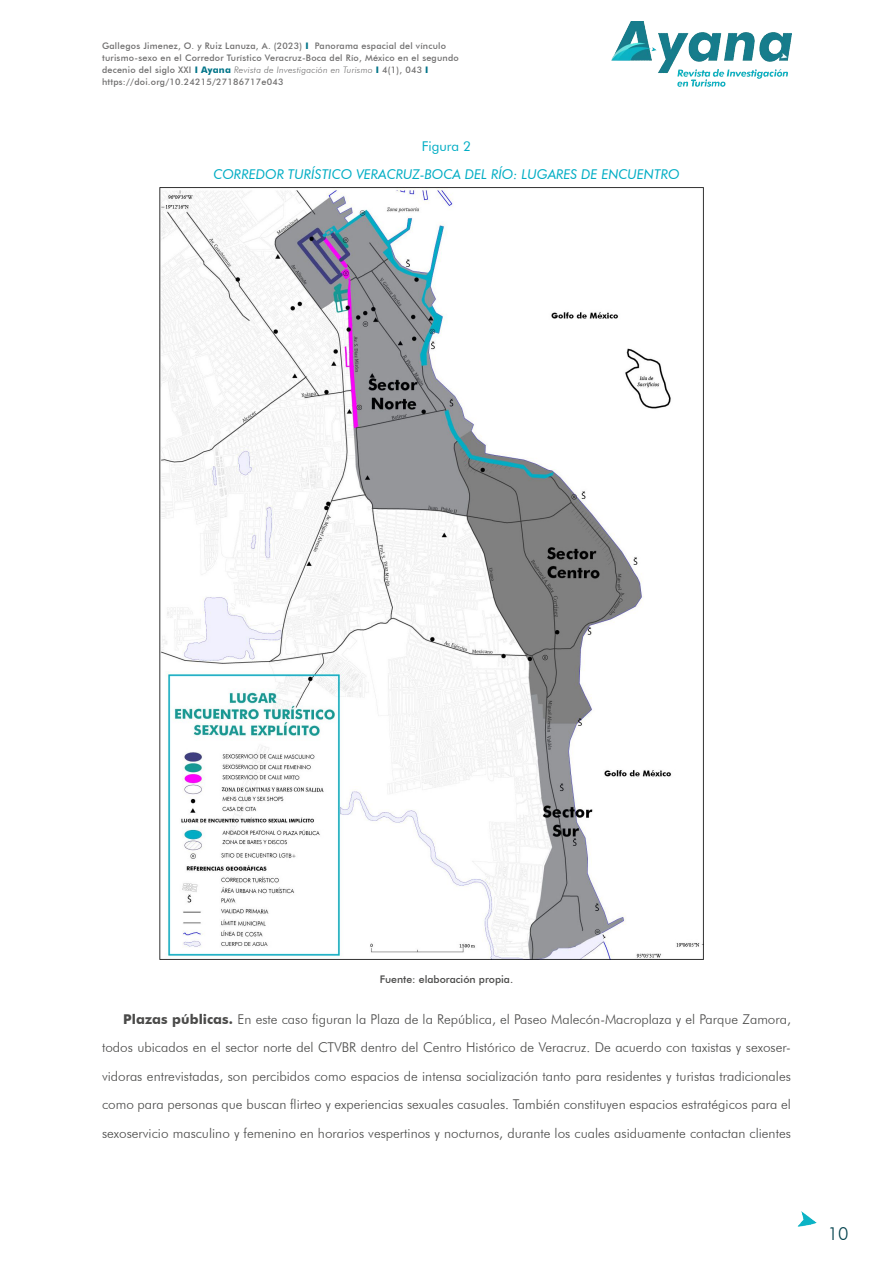
<style>
.page{position:relative;width:893px;height:1263px;background:#fff}
.page>*{position:absolute;margin:0;border:0;box-sizing:border-box;transform-origin:0 0}
.t1{font:300 18px "Futura BT";color:#00414c}
.t2{font:300 13.5px/28.5px "Futura BT";color:#4a4a49;text-align:justify}
.t3{font:italic 13.5px "Futura BT";color:#00adc4}
.t4{font:13.5px "Futura BT";color:#00adc4}
.t5{font:500 10.5px "Futura BT";color:#4a4a49}
.t6{font:500 9px/12px "Futura BT";letter-spacing:.025em;color:#706f6f}
.s1{font-weight:700;color:#007488}
.s2{font-weight:300;font-style:italic}
.s3{font-weight:700}
</style>
<div class="page">
<img style="left:611px;top:22px;width:180px;height:64px">
<img style="left:798px;top:1212px;width:19px;height:14px">
<img style="left:160px;top:187px;width:544px;height:772px">
<p class="t6" style="left:102px;top:40px;width:358px">Gallegos Jimenez, O. y Ruiz Lanuza, A. (2023) <span class="s1">I</span> Panorama espacial del vínculo turismo-sexo en el Corredor Turístico Veracruz-Boca del Río, México en el segundo decenio del siglo XXI <span class="s1">I Ayana</span> <span class="s2">Revista de Investigación en Turismo</span> <span class="s1">I</span> 4(1), 043 <span class="s1">I </span>https://doi.org/10.24215/27186717e043</p>
<p class="t4" style="left:422px;top:138px;width:51px">Figura 2</p>
<p class="t3" style="left:213px;top:166px;width:468px">CORREDOR TURÍSTICO VERACRUZ-BOCA DEL RÍO: LUGARES DE ENCUENTRO</p>
<p class="t5" style="left:380px;top:973px;width:135px">Fuente: elaboración propia.</p>
<p class="t2" style="left:102px;top:1004px;width:690px;text-indent:21px"><span class="s3">Plazas públicas.</span> En este caso figuran la Plaza de la República, el Paseo Malecón-Macroplaza y el Parque Zamora, todos ubicados en el sector norte del CTVBR dentro del Centro Histórico de Veracruz. De acuerdo con taxistas y sexoser&shy;vidoras entrevistadas, son percibidos como espacios de intensa socialización tanto para residentes y turistas tradicionales como para personas que buscan flirteo y experiencias sexuales casuales. También constituyen espacios estratégicos para el sexoservicio masculino y femenino en horarios vespertinos y nocturnos, durante los cuales asiduamente contactan clientes</p>
<h1 class="t1" style="left:828px;top:1222px;width:22px">10</h1>
</div>
